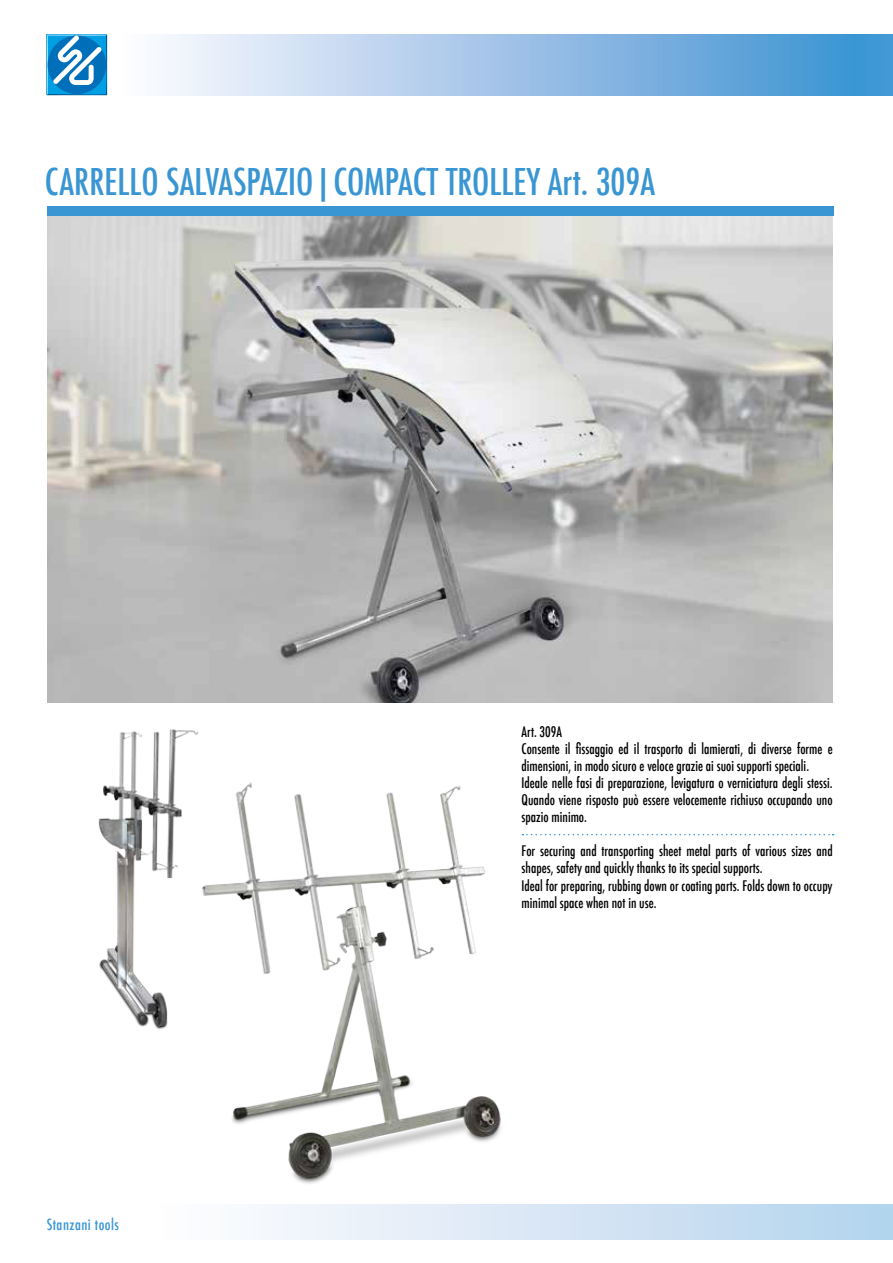
<style>
.page{position:relative;width:893px;height:1263px;background:#fff}
.page>*{position:absolute;margin:0;border:0;box-sizing:border-box;transform-origin:0 0}
.t1{font:500 condensed 36px "Futura";color:#3996d3}
.t2{font:500 condensed 15px "Futura";letter-spacing:.03em;color:#3996d3}
.t3{font:500 condensed 14.25px/17.1px "Futura";color:#000;scale:.95 1}
</style>
<div class="page">
<svg style="left:47px;top:35px;width:60px;height:60px"></svg>
<div style="left:125px;top:34px;width:768px;height:62px;background:linear-gradient(to right,#fffaff,#388ed0)"></div>
<div style="left:160px;top:1204px;width:733px;height:35px;background:linear-gradient(to right,#fffdff,#b4d3ed)"></div>
<img style="left:47px;top:216px;width:786px;height:487px">
<div style="left:47px;top:206px;width:786px;height:10px;background:#3996d3"></div>
<svg style="left:522px;top:834px;width:312px;height:1px"></svg>
<img style="left:231px;top:782px;width:270px;height:402px">
<img style="left:98px;top:729px;width:133px;height:300px">
<h1 class="t1" style="left:45px;top:159px;width:612px">CARRELLO SALVASPAZIO|COMPACT TROLLEY Art. 309A</h1>
<p class="t2" style="left:47px;top:1214px;width:74px">Stanzani tools</p>
<p class="t3" style="left:522px;top:723px;width:329px">Art. 309A<br>Consente il fissaggio ed il trasporto di lamierati, di diverse forme e dimensioni, in modo sicuro e veloce grazie ai suoi supporti speciali.<br>Ideale nelle fasi di preparazione, levigatura o verniciatura degli stessi.<br>Quando viene risposto può essere velocemente richiuso occupando uno spazio minimo.</p>
<p class="t3" style="left:522px;top:843px;width:329px">For securing and transporting sheet metal parts of various sizes and shapes, safety and quickly thanks to its special supports.<br>Ideal for preparing, rubbing down or coating parts. Folds down to occupy minimal space when not in use.</p>
</div>
